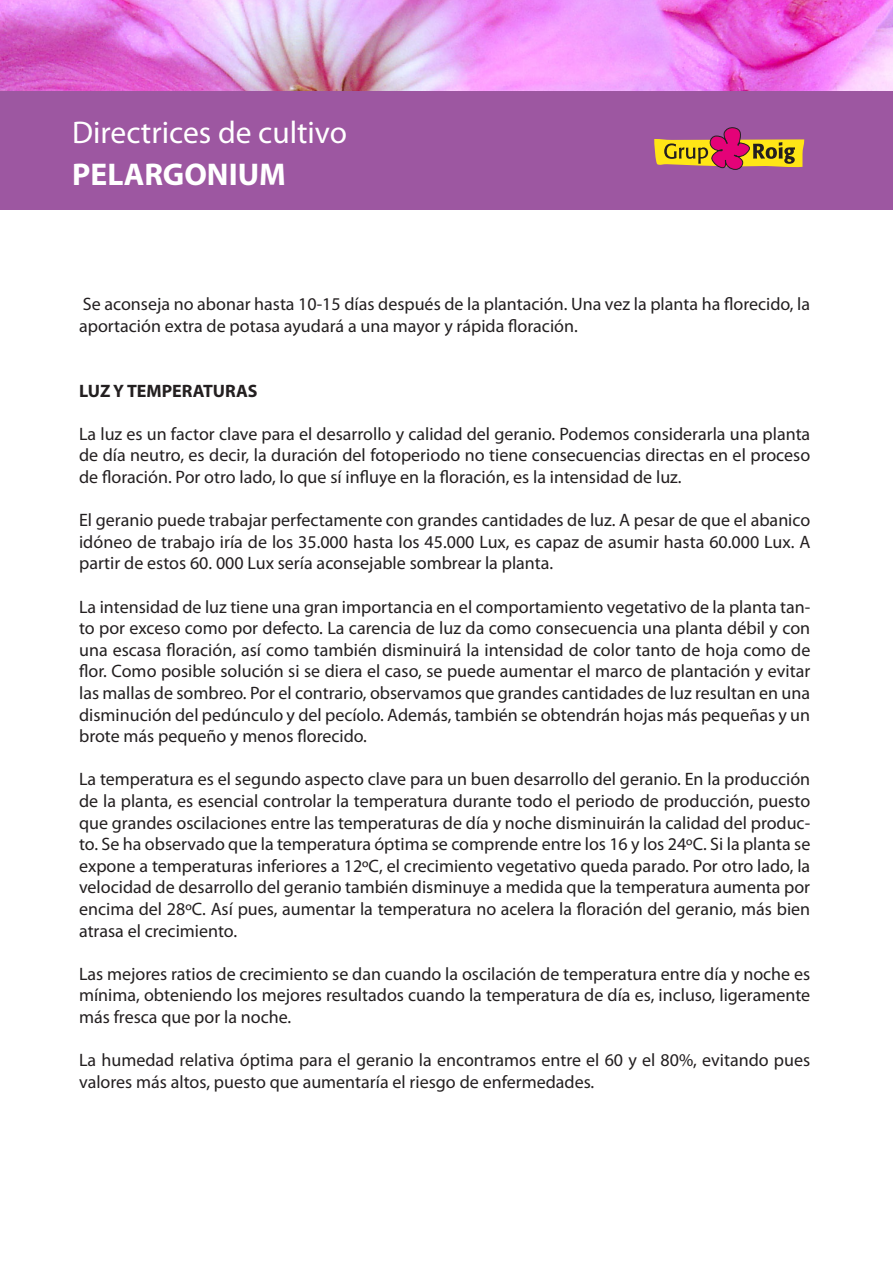
<style>
.page{position:relative;width:893px;height:1263px;background:#fff}
.page>*{position:absolute;margin:0;border:0;box-sizing:border-box;transform-origin:0 0}
.t1{font:31.5px "Myriad Pro";color:#fff}
.t2{font:700 31.5px "Myriad Pro";color:#fff}
.t3{font:18px/21.6px "Myriad Pro";color:#231f20;text-align:justify}
.t4{font:700 18px "Myriad Pro";color:#231f20}
</style>
<div class="page">
<div style="left:0;top:91px;width:893px;height:119px;background:#9d57a1"></div>
<img style="left:0;top:0;width:893px;height:91px">
<svg style="left:654px;top:127px;width:150px;height:43px"></svg>
<h1 class="t1" style="left:72px;top:113px;width:276px">Directrices de cultivo</h1>
<h1 class="t2" style="left:72px;top:153px;width:215px">PELARGONIUM</h1>
<p class="t3" style="left:79px;top:293px;width:733px">Se aconseja no abonar hasta 10-15 días después de la plantación. Una vez la planta ha florecido, la aportación extra de potasa ayudará a una mayor y rápida floración.</p>
<p class="t4" style="left:79px;top:379px;width:180px">LUZ Y TEMPERATURAS</p>
<p class="t3" style="left:79px;top:423px;width:733px">La luz es un factor clave para el desarrollo y calidad del geranio. Podemos considerarla una planta de día neutro, es decir, la duración del fotoperiodo no tiene consecuencias directas en el proceso de floración. Por otro lado, lo que sí influye en la floración, es la intensidad de luz.</p>
<p class="t3" style="left:79px;top:509px;width:733px">El geranio puede trabajar perfectamente con grandes cantidades de luz. A pesar de que el abanico idóneo de trabajo iría de los 35.000 hasta los 45.000 Lux, es capaz de asumir hasta 60.000 Lux. A partir de estos 60. 000 Lux sería aconsejable sombrear la planta.</p>
<p class="t3" style="left:79px;top:595px;width:733px">La intensidad de luz tiene una gran importancia en el comportamiento vegetativo de la planta tan&shy;to por exceso como por defecto. La carencia de luz da como consecuencia una planta débil y con una escasa floración, así como también disminuirá la intensidad de color tanto de hoja como de flor. Como posible solución si se diera el caso, se puede aumentar el marco de plantación y evitar las mallas de sombreo. Por el contrario, observamos que grandes cantidades de luz resultan en una disminución del pedúnculo y del pecíolo. Además, también se obtendrán hojas más pequeñas y un brote más pequeño y menos florecido.</p>
<p class="t3" style="left:79px;top:768px;width:733px">La temperatura es el segundo aspecto clave para un buen desarrollo del geranio. En la producción de la planta, es esencial controlar la temperatura durante todo el periodo de producción, puesto que grandes oscilaciones entre las temperaturas de día y noche disminuirán la calidad del produc&shy;to. Se ha observado que la temperatura óptima se comprende entre los 16 y los 24ºC. Si la planta se expone a temperaturas inferiores a 12ºC, el crecimiento vegetativo queda parado. Por otro lado, la velocidad de desarrollo del geranio también disminuye a medida que la temperatura aumenta por encima del 28ºC. Así pues, aumentar la temperatura no acelera la floración del geranio, más bien atrasa el crecimiento.</p>
<p class="t3" style="left:79px;top:963px;width:733px">Las mejores ratios de crecimiento se dan cuando la oscilación de temperatura entre día y noche es mínima, obteniendo los mejores resultados cuando la temperatura de día es, incluso, ligeramente más fresca que por la noche.</p>
<p class="t3" style="left:79px;top:1049px;width:733px">La humedad relativa óptima para el geranio la encontramos entre el 60 y el 80%, evitando pues valores más altos, puesto que aumentaría el riesgo de enfermedades.</p>
</div>
